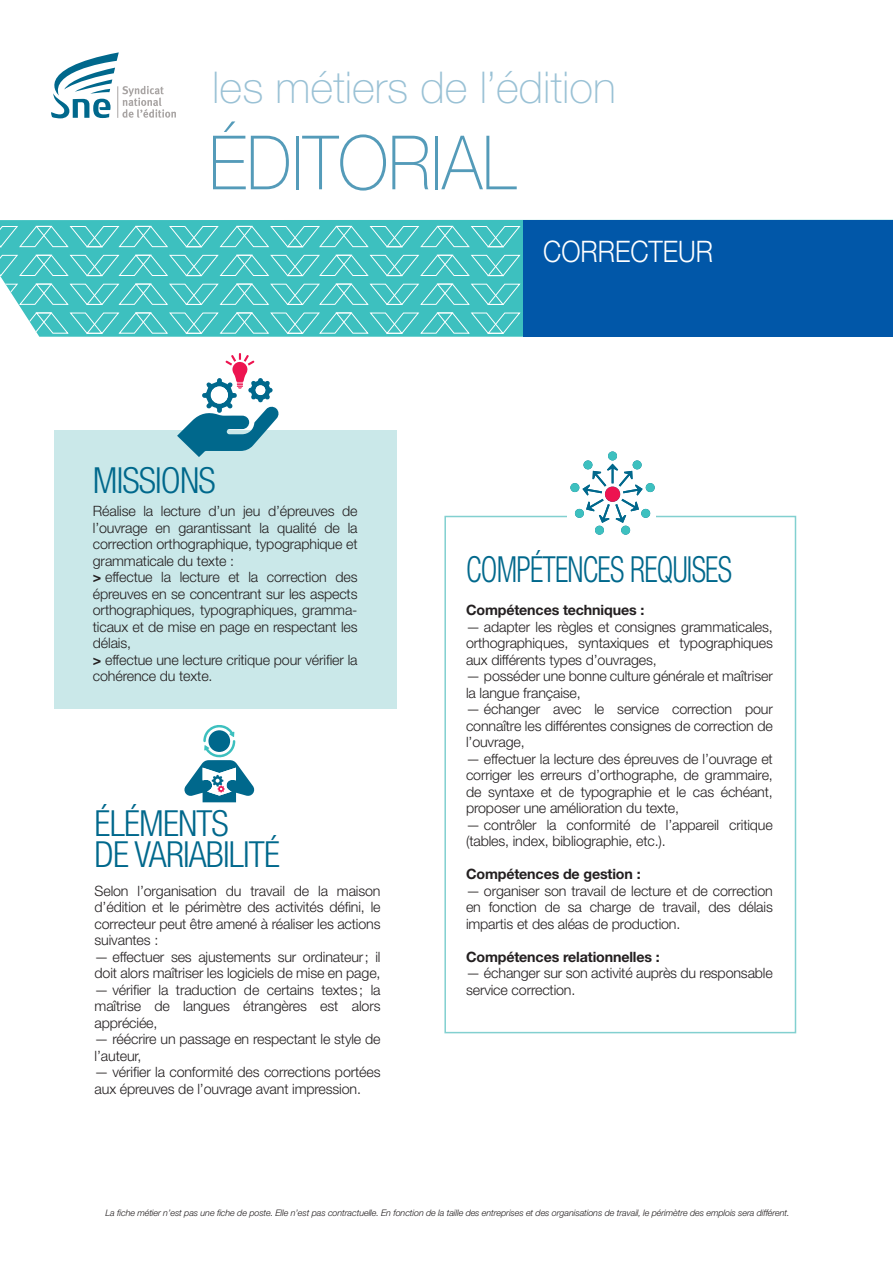
<style>
.page{position:relative;width:893px;height:1263px;background:#fff}
.page>*{position:absolute;margin:0;border:0;box-sizing:border-box;transform-origin:0 0}
.t1{font:100 75px "Helvetica Neue LT Std";color:#549bb9;scale:.9 1}
.t2{font:100 43.95px "Helvetica Neue LT Std";color:#99c1d5}
.Titre_Sun_cd_Light{font:300 condensed 36px/31.5px "Helvetica Neue LT Std";letter-spacing:-.025em;color:#00688c}
.Titre_Sun_cd_Light-2{font:300 condensed 36px "Helvetica Neue LT Std";letter-spacing:-.025em;color:#00688c;scale:.83 1}
.t3{font:300 29.7px "Helvetica Neue LT Std";color:#fff;scale:.87 1}
.Txt_courant_Helv{font:300 14.25px/16.5px "Helvetica Neue LT Std";letter-spacing:-.01em;color:#231f20;text-align:justify}
.Txt_courant_Helv-2{font:700 14.25px "Helvetica Neue LT Std";letter-spacing:-.01em;color:#231f20}
.CONTACT{font:italic 300 9px "Helvetica Neue LT Std";letter-spacing:-.01em;color:#231f20}
.s1{font-weight:700}
</style>
<div class="page">
<div style="left:444px;top:516px;width:352px;height:517px;border:2px solid #82d0d0"></div>
<div style="left:54px;top:430px;width:343px;height:278px;background:#cae8e9"></div>
<svg style="left:0;top:220px;width:524px;height:117px;background:#48c3c2"></svg>
<svg style="left:19px;top:312px;width:501px;height:22px;background:#5bc9c9"></svg>
<svg style="left:0;top:283px;width:520px;height:22px;background:#5bc9c8"></svg>
<svg style="left:0;top:255px;width:520px;height:21px;background:#57c8c7"></svg>
<svg style="left:0;top:226px;width:520px;height:21px;background:#57c8c7"></svg>
<div style="left:524px;top:220px;width:369px;height:117px;background:#0157a8"></div>
<svg style="left:51px;top:52px;width:125px;height:66px"></svg>
<hr style="left:117px;top:86px;width:1px;height:32px;background:#a9a5a4">
<div style="left:567px;top:495px;width:89px;height:41px;background:#fff"></div>
<svg style="left:177px;top:353px;width:102px;height:104px"></svg>
<svg style="left:570px;top:451px;width:85px;height:84px"></svg>
<svg style="left:184px;top:725px;width:71px;height:77px"></svg>
<p class="t2" style="left:212px;top:62px;width:405px">les métiers de l’édition</p>
<p class="t1" style="left:209px;top:120px;width:343px">ÉDITORIAL</p>
<p class="t3" style="left:543px;top:233px;width:197px">CORRECTEUR</p>
<p class="Titre_Sun_cd_Light" style="left:93px;top:465px;width:124px">MISSIONS</p>
<p class="Txt_courant_Helv" style="left:93px;top:502px;width:266px">Réalise la lecture d’un jeu d’épreuves de l’ouvrage en garantissant la qualité de la correction orthographique, typographique et grammaticale du texte :</p>
<p class="Txt_courant_Helv" style="left:93px;top:568px;width:266px"><span class="s1">&gt;</span> effectue la lecture et la correction des épreuves en se concentrant sur les aspects orthographiques, typographiques, gramma&shy;ticaux et de mise en page en respectant les délais,</p>
<p class="Txt_courant_Helv" style="left:93px;top:651px;width:266px"><span class="s1">&gt;</span> effectue une lecture critique pour vérifier la cohérence du texte.</p>
<p class="Titre_Sun_cd_Light" style="left:95px;top:807px;width:187px">ÉLÉMENTS<br>DE VARIABILITÉ</p>
<p class="Txt_courant_Helv" style="left:95px;top:882px;width:287px">Selon l’organisation du travail de la maison d’édition et le périmètre des activités défini, le correcteur peut être amené à réaliser les actions suivantes :</p>
<p class="Txt_courant_Helv" style="left:95px;top:948px;width:287px">— effectuer ses ajustements sur ordinateur; il doit alors maîtriser les logiciels de mise en page,</p>
<p class="Txt_courant_Helv" style="left:95px;top:981px;width:287px">— vérifier la traduction de certains textes; la maîtrise de langues étrangères est alors appréciée,</p>
<p class="Txt_courant_Helv" style="left:95px;top:1030px;width:287px">— réécrire un passage en respectant le style de l’auteur,</p>
<p class="Txt_courant_Helv" style="left:95px;top:1063px;width:287px">— vérifier la conformité des corrections portées aux épreuves de l’ouvrage avant impression.</p>
<p class="Titre_Sun_cd_Light-2" style="left:466px;top:549px;width:322px">COMPÉTENCES REQUISES</p>
<p class="Txt_courant_Helv-2" style="left:466px;top:601px;width:180px">Compétences techniques :</p>
<p class="Txt_courant_Helv" style="left:466px;top:618px;width:308px">— adapter les règles et consignes grammaticales, orthographiques, syntaxiques et typographiques aux différents types d’ouvrages,</p>
<p class="Txt_courant_Helv" style="left:466px;top:667px;width:308px">— posséder une bonne culture générale et maîtriser la langue française,</p>
<p class="Txt_courant_Helv" style="left:466px;top:700px;width:308px">— échanger avec le service correction pour connaître les différentes consignes de correction de l’ouvrage,</p>
<p class="Txt_courant_Helv" style="left:466px;top:750px;width:308px">— effectuer la lecture des épreuves de l’ouvrage et corriger les erreurs d’orthographe, de grammaire, de syntaxe et de typographie et le cas échéant, proposer une amélioration du texte,</p>
<p class="Txt_courant_Helv" style="left:466px;top:816px;width:308px">— contrôler la conformité de l’appareil critique (tables, index, bibliographie, etc.).</p>
<p class="Txt_courant_Helv-2" style="left:466px;top:865px;width:176px">Compétences de gestion :</p>
<p class="Txt_courant_Helv" style="left:466px;top:882px;width:308px">— organiser son travail de lecture et de correction en fonction de sa charge de travail, des délais impartis et des aléas de production.</p>
<p class="Txt_courant_Helv-2" style="left:466px;top:948px;width:195px">Compétences relationnelles :</p>
<p class="Txt_courant_Helv" style="left:466px;top:964px;width:308px">— échanger sur son activité auprès du responsable service correction.</p>
<p class="CONTACT" style="left:105px;top:1207px;width:686px">La fiche métier n’est pas une fiche de poste. Elle n’est pas contractuelle. En fonction de la taille des entreprises et des organisations de travail, le périmètre des emplois sera différent.</p>
</div>
